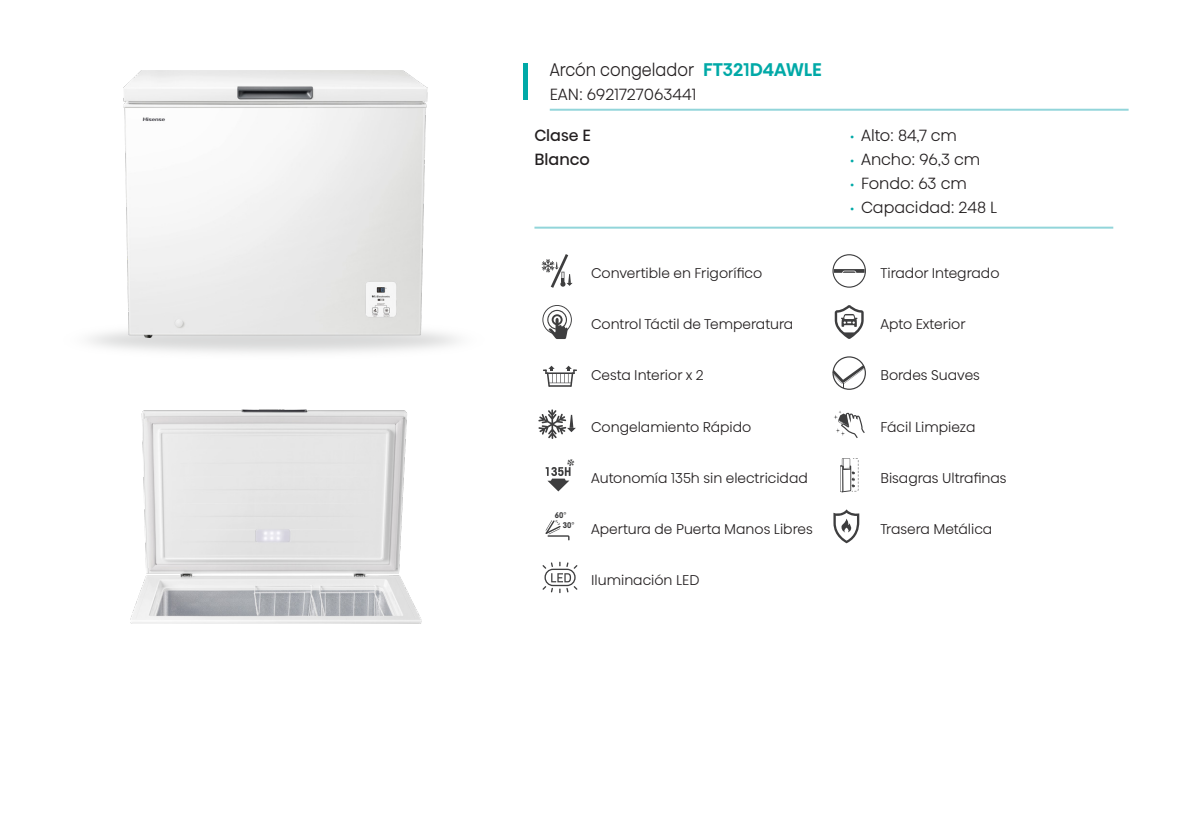
<style>
.page{position:relative;width:1191px;height:840px;background:#fff}
.page>*{position:absolute;margin:0;border:0;box-sizing:border-box;transform-origin:0 0}
.t1{font:300 18px "Hisense Alfabet";color:#231f20;scale:.9 1}
.t2{font:300 16px "Hisense Alfabet";color:#231f20}
.t3{font:16px/24px "Hisense Alfabet";color:#231f20}
.t4{font:300 14px "Hisense Alfabet";color:#231f20}
.t5{font:700 condensed 7.8px "ITC Avant Garde Std";color:#3e3e3f}
.s1{font-weight:500;color:#00a9a7}
.s2{font-size:12px;color:#00a9a7}
</style>
<div class="page">
<div style="left:522px;top:63px;width:5px;height:36px;background:#00a9a7"></div>
<hr style="left:550px;top:109px;width:578px;height:2px;background:#92d5da">
<hr style="left:534px;top:226px;width:579px;height:2px;background:#92d5da">
<svg style="left:541px;top:254px;width:31px;height:34px"></svg>
<svg style="left:832px;top:254px;width:34px;height:33px"></svg>
<svg style="left:542px;top:305px;width:30px;height:34px"></svg>
<svg style="left:834px;top:305px;width:29px;height:34px"></svg>
<svg style="left:543px;top:365px;width:34px;height:21px"></svg>
<svg style="left:832px;top:356px;width:34px;height:33px"></svg>
<svg style="left:538px;top:409px;width:38px;height:29px"></svg>
<svg style="left:834px;top:411px;width:30px;height:26px"></svg>
<svg style="left:545px;top:459px;width:29px;height:32px"></svg>
<svg style="left:840px;top:458px;width:18px;height:34px"></svg>
<svg style="left:545px;top:520px;width:24px;height:20px"></svg>
<svg style="left:833px;top:509px;width:26px;height:34px"></svg>
<svg style="left:542px;top:561px;width:35px;height:31px"></svg>
<img style="left:124px;top:70px;width:304px;height:268px">
<img style="left:130px;top:409px;width:291px;height:214px">
<p class="t1" style="left:550px;top:53px;width:304px">Arcón congelador <span class="s1">FT321D4AWLE</span></p>
<p class="t2" style="left:550px;top:80px;width:148px">EAN: 6921727063441</p>
<p class="t3" style="left:534px;top:121px;width:58px">Clase E<br>Blanco</p>
<p class="t2" style="left:849px;top:120px;width:109px"><span class="s2">•</span> Alto: 84,7 cm</p>
<p class="t2" style="left:849px;top:144px;width:132px"><span class="s2">•</span> Ancho: 96,3 cm</p>
<p class="t2" style="left:849px;top:168px;width:119px"><span class="s2">•</span> Fondo: 63 cm</p>
<p class="t2" style="left:849px;top:192px;width:149px"><span class="s2">•</span> Capacidad: 248 L</p>
<p class="t4" style="left:591px;top:260px;width:173px">Convertible en Frigorífico</p>
<p class="t4" style="left:880px;top:260px;width:121px">Tirador Integrado</p>
<p class="t4" style="left:591px;top:311px;width:204px">Control Táctil de Temperatura</p>
<p class="t4" style="left:880px;top:311px;width:87px">Apto Exterior</p>
<p class="t4" style="left:591px;top:362px;width:114px">Cesta Interior x 2</p>
<p class="t4" style="left:880px;top:362px;width:101px">Bordes Suaves</p>
<p class="t4" style="left:591px;top:413px;width:162px">Congelamiento Rápido</p>
<p class="t4" style="left:880px;top:413px;width:96px">Fácil Limpieza</p>
<p class="t4" style="left:591px;top:464px;width:218px">Autonomía 135h sin electricidad</p>
<p class="t4" style="left:880px;top:464px;width:128px">Bisagras Ultrafinas</p>
<p class="t5" style="left:555px;top:510px;width:13px">60°</p>
<p class="t4" style="left:563px;top:515px;width:251px"><sup>30°</sup> Apertura de Puerta Manos Libres</p>
<p class="t4" style="left:880px;top:515px;width:113px">Trasera Metálica</p>
<p class="t4" style="left:591px;top:566px;width:110px">Iluminación LED</p>
</div>
